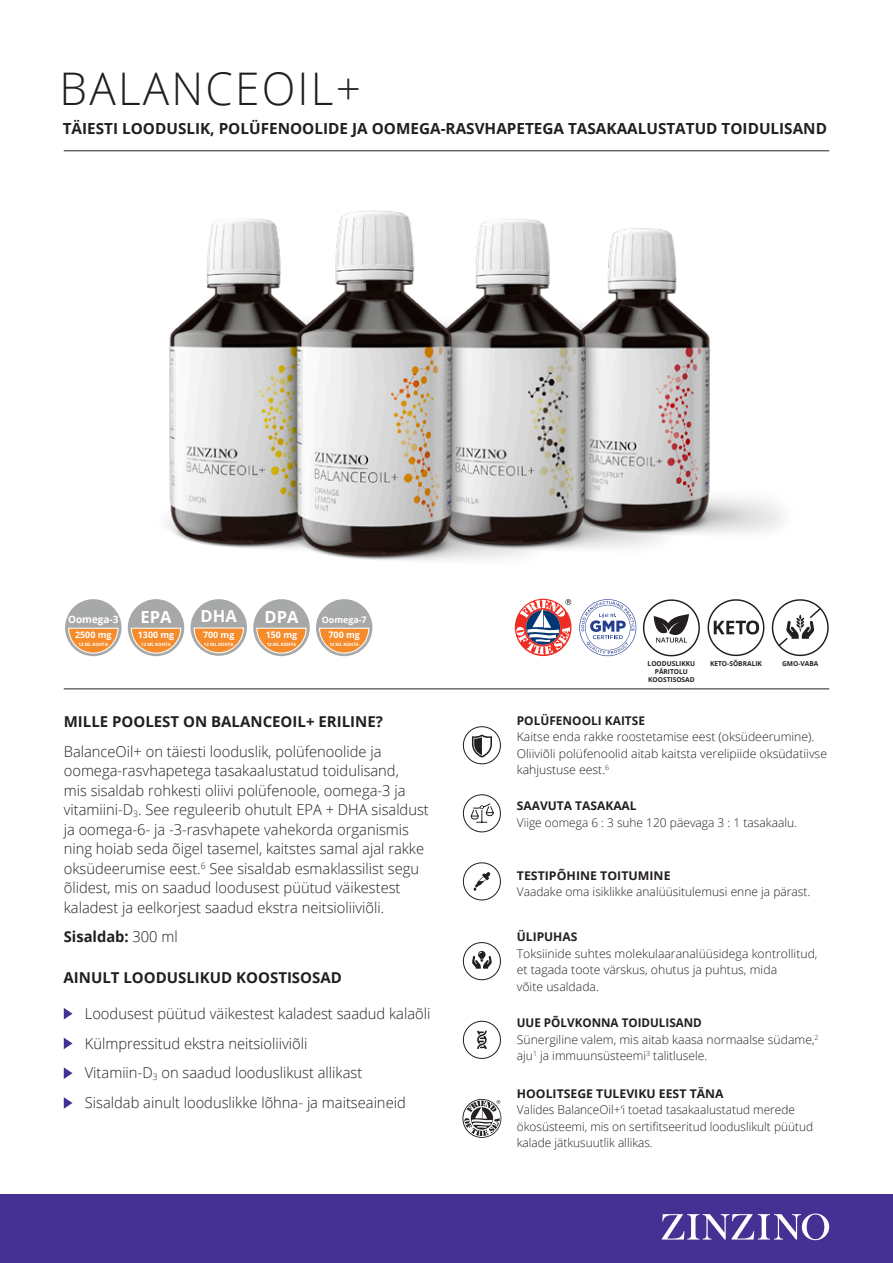
<style>
.page{position:relative;width:893px;height:1263px;background:#fff}
.page>*{position:absolute;margin:0;border:0;box-sizing:border-box;transform-origin:0 0}
.t1{font:300 45px "Open Sans";letter-spacing:.05em;color:#231f20}
.t2{font:700 16.65px "Open Sans";color:#fff}
.t3{font:700 16.5px "Open Sans";color:#fff}
.Brödtext{font:700 15.3px "Open Sans";color:#231f20}
.Brödtext-2{font:300 15px/19.5px "Open Sans";color:#231f20}
.Brödtext-3{font:700 15px "Open Sans";color:#231f20}
.Brödtext-4{font:300 12px/16.5px "Open Sans";color:#231f20}
.Brödtext-5{font:700 12px "Open Sans";color:#231f20}
.t4{font:700 10.05px "Open Sans";letter-spacing:-.005em;color:#fff}
.t5{font:700 9px "Open Sans";color:#fff}
.t6{font:700 8.85px "Open Sans";color:#fff}
.Brödtext-6{font:700 6.75px/8.1px "Open Sans";color:#231f20;text-align:center}
.t7{font:700 4.5px "Open Sans";color:#fff}
.s1{font-weight:300}
</style>
<div class="page">
<div style="left:0;top:1194px;width:893px;height:69px;background:#443193"></div>
<svg style="left:662px;top:1213px;width:167px;height:27px"></svg>
<hr style="left:64px;top:151px;width:765px;height:1px;background:#231f20">
<hr style="left:64px;top:689px;width:765px;height:1px;background:#231f20">
<svg style="left:462px;top:726px;width:39px;height:39px"></svg>
<svg style="left:462px;top:794px;width:39px;height:39px"></svg>
<svg style="left:462px;top:862px;width:39px;height:39px"></svg>
<svg style="left:462px;top:942px;width:39px;height:39px"></svg>
<svg style="left:462px;top:1020px;width:39px;height:39px"></svg>
<svg style="left:462px;top:1099px;width:39px;height:39px"></svg>
<svg style="left:463px;top:1100px;width:38px;height:37px"></svg>
<img style="left:167px;top:211px;width:616px;height:350px">
<div style="left:65px;top:599px;width:57px;height:57px;background:#a7a9a9;border-radius:50%"></div>
<svg style="left:68px;top:627px;width:51px;height:27px"></svg>
<div style="left:128px;top:599px;width:56px;height:57px;background:#a7a9a9;border-radius:50%"></div>
<svg style="left:130px;top:627px;width:52px;height:27px"></svg>
<div style="left:190px;top:599px;width:57px;height:57px;background:#a7a9a9;border-radius:50%"></div>
<svg style="left:193px;top:627px;width:51px;height:27px"></svg>
<div style="left:253px;top:599px;width:57px;height:57px;background:#a7a9a9;border-radius:50%"></div>
<svg style="left:256px;top:627px;width:51px;height:27px"></svg>
<div style="left:316px;top:599px;width:56px;height:57px;background:#a7a9a9;border-radius:50%"></div>
<svg style="left:319px;top:627px;width:51px;height:27px"></svg>
<svg style="left:64px;top:1008px;width:9px;height:11px"></svg>
<svg style="left:64px;top:1038px;width:9px;height:11px"></svg>
<svg style="left:64px;top:1067px;width:9px;height:12px"></svg>
<svg style="left:64px;top:1097px;width:9px;height:12px"></svg>
<svg style="left:579px;top:599px;width:57px;height:57px"></svg>
<svg style="left:514px;top:598px;width:58px;height:59px"></svg>
<svg style="left:642px;top:599px;width:58px;height:58px"></svg>
<svg style="left:771px;top:599px;width:58px;height:58px"></svg>
<svg style="left:707px;top:599px;width:58px;height:58px"></svg>
<p class="t1" style="left:60px;top:57px;width:303px">BALANCEOIL+</p>
<p class="Brödtext" style="left:63px;top:118px;width:766px">TÄIESTI LOODUSLIK, POLÜFENOOLIDE JA OOMEGA-RASVHAPETEGA TASAKAALUSTATUD TOIDULISAND</p>
<p class="t4" style="left:68px;top:612px;width:52px">Oomega-3</p>
<p class="t2" style="left:141px;top:605px;width:33px">EPA</p>
<p class="t5" style="left:138px;top:629px;width:38px">1300 mg</p>
<p class="t7" style="left:141px;top:641px;width:31px">12 ML KOHTA</p>
<p class="t5" style="left:75px;top:629px;width:38px">2500 mg</p>
<p class="t7" style="left:78px;top:641px;width:31px">12 ML KOHTA</p>
<p class="t3" style="left:201px;top:605px;width:38px">DHA</p>
<p class="t6" style="left:203px;top:629px;width:33px">700 mg</p>
<p class="t7" style="left:204px;top:641px;width:31px">12 ML KOHTA</p>
<p class="t2" style="left:264px;top:605px;width:35px">DPA</p>
<p class="t5" style="left:266px;top:629px;width:33px">150 mg</p>
<p class="t7" style="left:267px;top:641px;width:31px">12 ML KOHTA</p>
<p class="t5" style="left:322px;top:613px;width:46px">Oomega-7</p>
<p class="t7" style="left:329px;top:641px;width:31px">12 ML KOHTA</p>
<p class="t5" style="left:329px;top:629px;width:33px">700 mg</p>
<p class="Brödtext-6" style="left:648px;top:659px;width:49px">LOODUSLIKKU<br>PÄRITOLU<br>KOOSTISOSAD</p>
<p class="Brödtext-6" style="left:710px;top:659px;width:53px">KETO-SÕBRALIK</p>
<p class="Brödtext-6" style="left:782px;top:659px;width:38px">GMO-VABA</p>
<p class="Brödtext-3" style="left:64px;top:710px;width:321px">MILLE POOLEST ON BALANCEOIL+ ERILINE?</p>
<p class="Brödtext-5" style="left:517px;top:712px;width:130px">POLÜFENOOLI KAITSE</p>
<p class="Brödtext-4" style="left:517px;top:728px;width:312px">Kaitse enda rakke roostetamise eest (oksüdeerumine).<br>Oliiviõli polüfenoolid aitab kaitsta verelipiide oksüdatiivse kahjustuse eest.<sup>6</sup></p>
<p class="Brödtext-5" style="left:517px;top:797px;width:121px">SAAVUTA TASAKAAL</p>
<p class="Brödtext-4" style="left:517px;top:814px;width:282px">Viige oomega 6 : 3 suhe 120 päevaga 3 : 1 tasakaalu.</p>
<p class="Brödtext-5" style="left:517px;top:867px;width:155px">TESTIPÕHINE TOITUMINE</p>
<p class="Brödtext-4" style="left:517px;top:883px;width:295px">Vaadake oma isiklikke analüüsitulemusi enne ja pärast.</p>
<p class="Brödtext-5" style="left:517px;top:928px;width:62px">ÜLIPUHAS</p>
<p class="Brödtext-4" style="left:517px;top:944px;width:302px">Toksiinide suhtes molekulaaranalüüsidega kontrollitud, et tagada toote värskus, ohutus ja puhtus, mida<br>võite usaldada.</p>
<p class="Brödtext-5" style="left:517px;top:1014px;width:187px">UUE PÕLVKONNA TOIDULISAND</p>
<p class="Brödtext-4" style="left:517px;top:1031px;width:303px">Sünergiline valem, mis aitab kaasa normaalse südame,<sup>2 </sup>aju<sup>1</sup> ja immuunsüsteemi<sup>3</sup> talitlusele.</p>
<p class="Brödtext-5" style="left:517px;top:1085px;width:208px">HOOLITSEGE TULEVIKU EEST TÄNA</p>
<p class="Brödtext-4" style="left:517px;top:1101px;width:298px">Valides BalanceOil+‘i toetad tasakaalustatud merede ökosüsteemi, mis on sertifitseeritud looduslikult püütud kalade jätkusuutlik allikas.</p>
<p class="Brödtext-2" style="left:64px;top:741px;width:367px">BalanceOil+ on täiesti looduslik, polüfenoolide ja oomega-rasvhapetega tasakaalustatud toidulisand,<br>mis sisaldab rohkesti oliivi polüfenoole, oomega-3 ja vitamiini-D<sub>3</sub>. See reguleerib ohutult EPA + DHA sisaldust ja oomega-6- ja -3-rasvhapete vahekorda organismis ning hoiab seda õigel tasemel, kaitstes samal ajal rakke oksüdeerumise eest.<sup>6</sup> See sisaldab esmaklassilist segu õlidest, mis on saadud loodusest püütud väikestest kaladest ja eelkorjest saadud ekstra neitsioliiviõli.</p>
<p class="Brödtext-3" style="left:64px;top:926px;width:116px">Sisaldab: <span class="s1">300 ml</span></p>
<p class="Brödtext-3" style="left:63px;top:967px;width:280px">AINULT LOODUSLIKUD KOOSTISOSAD</p>
<p class="Brödtext-2" style="left:85px;top:1004px;width:347px">Loodusest püütud väikestest kaladest saadud kalaõli</p>
<p class="Brödtext-2" style="left:85px;top:1033px;width:224px">Külmpressitud ekstra neitsioliiviõli</p>
<p class="Brödtext-2" style="left:85px;top:1063px;width:279px">Vitamiin-D<sub>3</sub> on saadud looduslikust allikast</p>
<p class="Brödtext-2" style="left:85px;top:1092px;width:322px">Sisaldab ainult looduslikke lõhna- ja maitseaineid</p>
</div>
